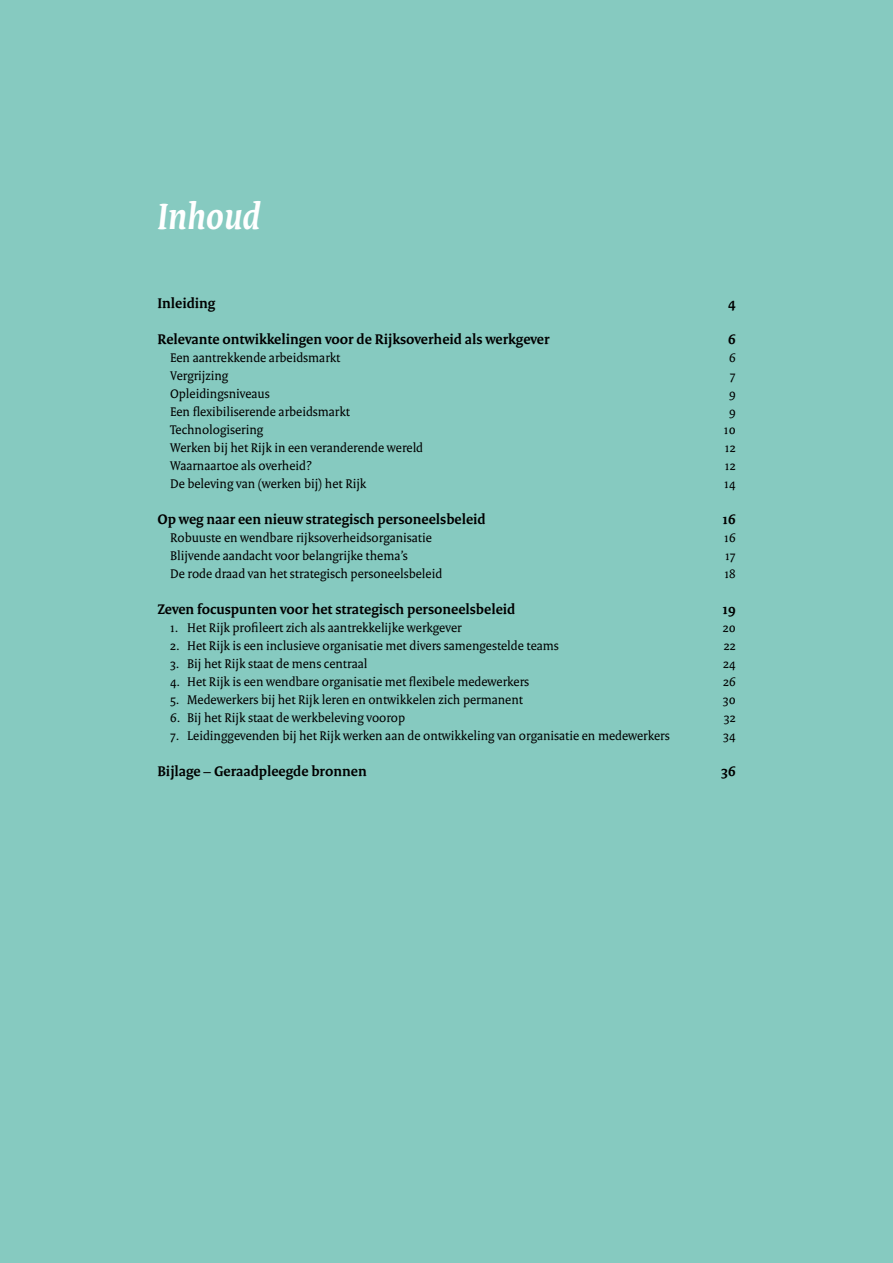
<style>
.page{position:relative;width:893px;height:1263px;background:#86cac0}
.page>*{position:absolute;margin:0;border:0;box-sizing:border-box;transform-origin:0 0}
.Kop_Inhoud_1{font:italic 700 39px "Rijksoverheid Serif";color:#fff}
.t1{font:700 15px "Rijksoverheid Serif";color:#000}
.t2{font:13.5px "Rijksoverheid Serif";color:#000}
</style>
<div class="page">
<p class="Kop_Inhoud_1" style="left:157px;top:193px;width:104px">Inhoud</p>
<p class="t1" style="left:157px;top:294px;width:60px">Inleiding</p>
<p class="t1" style="left:728px;top:294px;width:9px">4</p>
<p class="t1" style="left:157px;top:330px;width:394px">Relevante ontwikkelingen voor de Rijksoverheid als werkgever</p>
<p class="t1" style="left:728px;top:330px;width:9px">6</p>
<p class="t2" style="left:170px;top:349px;width:172px">Een aantrekkende arbeidsmarkt</p>
<p class="t2" style="left:729px;top:349px;width:8px">6</p>
<p class="t2" style="left:170px;top:367px;width:60px">Vergrijzing</p>
<p class="t2" style="left:730px;top:367px;width:7px">7</p>
<p class="t2" style="left:170px;top:385px;width:101px">Opleidingsniveaus</p>
<p class="t2" style="left:729px;top:385px;width:8px">9</p>
<p class="t2" style="left:170px;top:403px;width:181px">Een flexibiliserende arbeidsmarkt</p>
<p class="t2" style="left:729px;top:403px;width:8px">9</p>
<p class="t2" style="left:170px;top:421px;width:95px">Technologisering</p>
<p class="t2" style="left:724px;top:421px;width:13px">10</p>
<p class="t2" style="left:170px;top:439px;width:255px">Werken bij het Rijk in een veranderende wereld</p>
<p class="t2" style="left:725px;top:439px;width:12px">12</p>
<p class="t2" style="left:170px;top:457px;width:143px">Waarnaartoe als overheid?</p>
<p class="t2" style="left:725px;top:457px;width:12px">12</p>
<p class="t2" style="left:170px;top:475px;width:198px">De beleving van (werken bij) het Rijk</p>
<p class="t2" style="left:724px;top:475px;width:13px">14</p>
<p class="t1" style="left:157px;top:510px;width:330px">Op weg naar een nieuw strategisch personeelsbeleid</p>
<p class="t1" style="left:722px;top:510px;width:15px">16</p>
<p class="t2" style="left:170px;top:529px;width:263px">Robuuste en wendbare rijksoverheidsorganisatie</p>
<p class="t2" style="left:724px;top:529px;width:13px">16</p>
<p class="t2" style="left:170px;top:547px;width:239px">Blijvende aandacht voor belangrijke thema’s</p>
<p class="t2" style="left:725px;top:547px;width:12px">17</p>
<p class="t2" style="left:170px;top:565px;width:274px">De rode draad van het strategisch personeelsbeleid</p>
<p class="t2" style="left:724px;top:565px;width:13px">18</p>
<p class="t1" style="left:157px;top:600px;width:360px">Zeven focuspunten voor het strategisch personeelsbeleid</p>
<p class="t1" style="left:722px;top:600px;width:15px">19</p>
<p class="t2" style="left:170px;top:619px;width:10px">1.</p>
<p class="t2" style="left:187px;top:619px;width:276px">Het Rijk profileert zich als aantrekkelijke werkgever</p>
<p class="t2" style="left:723px;top:619px;width:14px">20</p>
<p class="t2" style="left:170px;top:637px;width:11px">2.</p>
<p class="t2" style="left:187px;top:637px;width:373px">Het Rijk is een inclusieve organisatie met divers samengestelde teams</p>
<p class="t2" style="left:724px;top:637px;width:13px">22</p>
<p class="t2" style="left:170px;top:655px;width:11px">3.</p>
<p class="t2" style="left:187px;top:655px;width:182px">Bij het Rijk staat de mens centraal</p>
<p class="t2" style="left:723px;top:655px;width:14px">24</p>
<p class="t2" style="left:170px;top:673px;width:12px">4.</p>
<p class="t2" style="left:187px;top:673px;width:344px">Het Rijk is een wendbare organisatie met flexibele medewerkers</p>
<p class="t2" style="left:723px;top:673px;width:14px">26</p>
<p class="t2" style="left:170px;top:691px;width:11px">5.</p>
<p class="t2" style="left:187px;top:691px;width:337px">Medewerkers bij het Rijk leren en ontwikkelen zich permanent</p>
<p class="t2" style="left:723px;top:691px;width:14px">30</p>
<p class="t2" style="left:170px;top:709px;width:12px">6.</p>
<p class="t2" style="left:187px;top:709px;width:220px">Bij het Rijk staat de werkbeleving voorop</p>
<p class="t2" style="left:724px;top:709px;width:13px">32</p>
<p class="t2" style="left:170px;top:727px;width:11px">7.</p>
<p class="t2" style="left:187px;top:727px;width:484px">Leidinggevenden bij het Rijk werken aan de ontwikkeling van organisatie en medewerkers</p>
<p class="t2" style="left:723px;top:727px;width:14px">34</p>
<p class="t1" style="left:157px;top:762px;width:211px">Bijlage – Geraadpleegde bronnen</p>
<p class="t1" style="left:721px;top:762px;width:16px">36</p>
</div>
